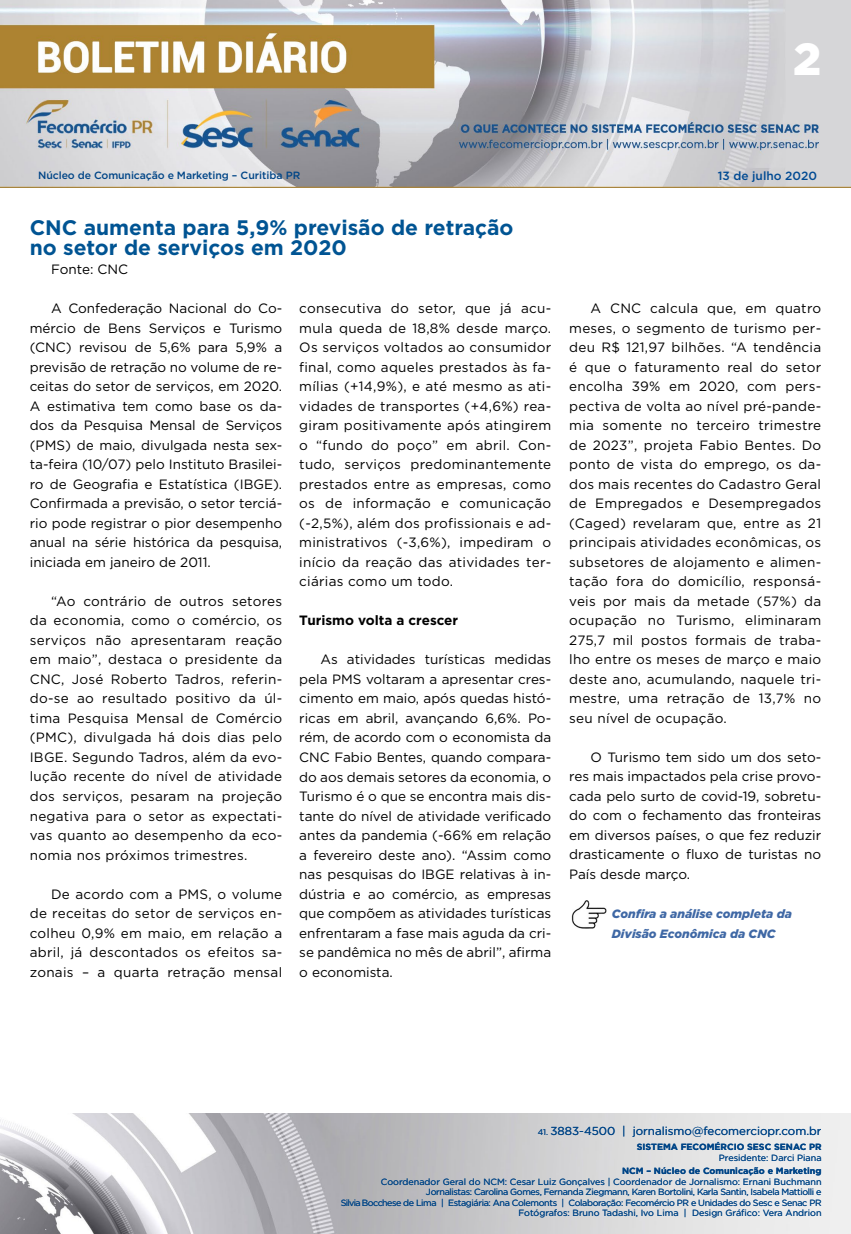
<style>
.page{position:relative;width:851px;height:1234px;background:#fff}
.page>*{position:absolute;margin:0;border:0;box-sizing:border-box;transform-origin:0 0}
.t1{font:900 45px "Gotham";color:#fff}
.t2{font:700 21px/19.5px "Gotham";color:#005493}
.t3{font:13.5px/19.5px "Gotham";letter-spacing:.005em;color:#000;text-align:justify}
.t4{font:700 13.5px "Gotham";color:#000}
.t5{font:italic 900 12px/19.5px "Gotham";color:#3f68a5}
.t6{font:500 11.85px "Gotham";color:#004a93}
.t7{font:11.55px "Gotham";color:#004587}
.t8{font:500 10.5px "Gotham";letter-spacing:-.01em;color:#004587}
.t9{font:9px/10.5px "Gotham";letter-spacing:-.04em;color:#004587;text-align:right}
.t10{font:700 9px "Gotham";color:#004587}
.t11{font:9px "Gotham";color:#004587}
.s1{font-size:8.25px}
</style>
<div class="page">
<img style="left:0;top:0;width:850px;height:188px">
<img style="left:0;top:1113px;width:850px;height:120px">
<img style="left:571px;top:900px;width:35px;height:27px">
<h1 class="t1" style="left:793px;top:28px;width:30px">2</h1>
<p class="t8" style="left:38px;top:168px;width:264px">Núcleo de Comunicação e Marketing – Curitiba PR</p>
<p class="t6" style="left:717px;top:167px;width:101px">13 de julho 2020</p>
<h2 class="t2" style="left:30px;top:218px;width:485px">CNC aumenta para 5,9% previsão de retração no setor de serviços em 2020</h2>
<p class="t3" style="left:51px;top:259px;width:79px">Fonte: CNC</p>
<p class="t3" style="left:299px;top:298px;width:253px">consecutiva do setor, que já acu&shy;mula queda de 18,8% desde março.<br>Os serviços voltados ao consumidor final, como aqueles prestados às fa&shy;mílias (+14,9%), e até mesmo as ati&shy;vidades de transportes (+4,6%) rea&shy;giram positivamente após atingirem o “fundo do poço” em abril. Con&shy;tudo, serviços predominantemente prestados entre as empresas, como os de informação e comunicação (-2,5%), além dos profissionais e ad&shy;ministrativos (-3,6%), impediram o início da reação das atividades ter&shy;ciárias como um todo.</p>
<p class="t4" style="left:299px;top:611px;width:160px">Turismo volta a crescer</p>
<p class="t3" style="left:299px;top:649px;width:253px;text-indent:21px">As atividades turísticas medidas pela PMS voltaram a apresentar cres&shy;cimento em maio, após quedas histó&shy;ricas em abril, avançando 6,6%. Po&shy;rém, de acordo com o economista da CNC Fabio Bentes, quando compara&shy;do aos demais setores da economia, o Turismo é o que se encontra mais dis&shy;tante do nível de atividade verificado antes da pandemia (-66% em relação a fevereiro deste ano). “Assim como nas pesquisas do IBGE relativas à in&shy;dústria e ao comércio, as empresas que compõem as atividades turísticas enfrentaram a fase mais aguda da cri&shy;se pandêmica no mês de abril”, afirma o economista.</p>
<p class="t3" style="left:30px;top:298px;width:254px;text-indent:21px">A Confederação Nacional do Co&shy;mércio de Bens Serviços e Turismo (CNC) revisou de 5,6% para 5,9% a previsão de retração no volume de re&shy;ceitas do setor de serviços, em 2020.<br>A estimativa tem como base os da&shy;dos da Pesquisa Mensal de Serviços (PMS) de maio, divulgada nesta sex&shy;ta-feira (10/07) pelo Instituto Brasilei&shy;ro de Geografia e Estatística (IBGE).<br>Confirmada a previsão, o setor terciá&shy;rio pode registrar o pior desempenho anual na série histórica da pesquisa, iniciada em janeiro de 2011.</p>
<p class="t3" style="left:30px;top:591px;width:254px;text-indent:21px">“Ao contrário de outros setores da economia, como o comércio, os serviços não apresentaram reação em maio”, destaca o presidente da CNC, José Roberto Tadros, referin&shy;do-se ao resultado positivo da úl&shy;tima Pesquisa Mensal de Comércio (PMC), divulgada há dois dias pelo IBGE. Segundo Tadros, além da evo&shy;lução recente do nível de atividade dos serviços, pesaram na projeção negativa para o setor as expectati&shy;vas quanto ao desempenho da eco&shy;nomia nos próximos trimestres.</p>
<p class="t3" style="left:30px;top:883px;width:254px;text-indent:21px">De acordo com a PMS, o volume de receitas do setor de serviços en&shy;colheu 0,9% em maio, em relação a abril, já descontados os efeitos sa&shy;zonais – a quarta retração mensal</p>
<p class="t3" style="left:569px;top:298px;width:253px;text-indent:21px">A CNC calcula que, em quatro meses, o segmento de turismo per&shy;deu R$ 121,97 bilhões. “A tendência é que o faturamento real do setor encolha 39% em 2020, com pers&shy;pectiva de volta ao nível pré-pande&shy;mia somente no terceiro trimestre de 2023”, projeta Fabio Bentes. Do ponto de vista do emprego, os da&shy;dos mais recentes do Cadastro Geral de Empregados e Desempregados (Caged) revelaram que, entre as 21 principais atividades econômicas, os subsetores de alojamento e alimen&shy;tação fora do domicílio, responsá&shy;veis por mais da metade (57%) da ocupação no Turismo, eliminaram 275,7 mil postos formais de traba&shy;lho entre os meses de março e maio deste ano, acumulando, naquele tri&shy;mestre, uma retração de 13,7% no seu nível de ocupação.</p>
<p class="t3" style="left:569px;top:746px;width:253px;text-indent:21px">O Turismo tem sido um dos seto&shy;res mais impactados pela crise provo&shy;cada pelo surto de covid-19, sobretu&shy;do com o fechamento das fronteiras em diversos países, o que fez reduzir drasticamente o fluxo de turistas no País desde março.</p>
<p class="t5" style="left:611px;top:903px;width:181px">Confira a análise completa da<br>Divisão Econômica da CNC</p>
<p class="t7" style="left:537px;top:1123px;width:285px"><span class="s1">41.</span> 3883-4500 | jornalismo@fecomerciopr.com.br</p>
<p class="t10" style="left:636px;top:1140px;width:186px">SISTEMA FECOMÉRCIO SESC SENAC PR</p>
<p class="t11" style="left:718px;top:1151px;width:104px">Presidente: Darci Piana</p>
<p class="t10" style="left:622px;top:1164px;width:201px">NCM – Núcleo de Comunicação e Marketing</p>
<p class="t9" style="left:341px;top:1175px;width:482px">Coordenador Geral do NCM: Cesar Luiz Gonçalves | Coordenador de Jornalismo: Ernani Buchmann Jornalistas: Carolina Gomes, Fernanda Ziegmann, Karen Bortolini, Karla Santin, Isabela Mattiolli e<br>Silvia Bocchese de Lima | Estagiária: Ana Colemonts | Colaboração: Fecomércio PR e Unidades do Sesc e Senac PR Fotógrafos: Bruno Tadashi, Ivo Lima | Design Gráfico: Vera Andrion</p>
</div>
